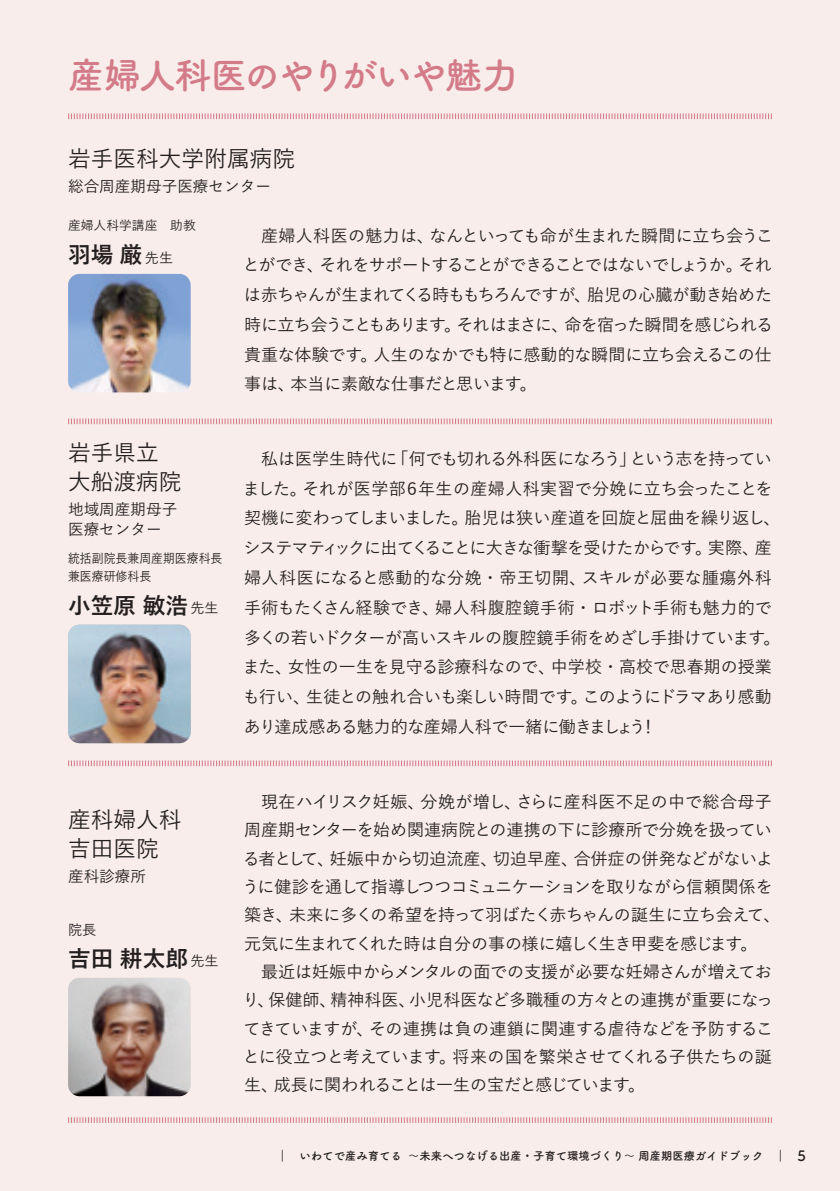
<style>
.page{position:relative;width:840px;height:1191px;background:#fff}
.page>*{position:absolute;margin:0;border:0;box-sizing:border-box;transform-origin:0 0}
.t1{font:700 36.8px "Tsuku A Rd Gothic";letter-spacing:-.055em;color:#d47b89}
.t2{font:500 22.6px/28.4px "Yu Go";color:#231f20}
.t3{font:700 22.6px "Yu Go";color:#231f20}
.t4{font:500 17px/29.8px "Yu Go";letter-spacing:-.025em;color:#231f20}
.t5{font:500 15.6px/19.8px "Yu Go";color:#231f20}
.t6{font:500 14.2px "Yu Go";color:#231f20}
.t7{font:500 12.8px/18.4px "Yu Go";color:#231f20;scale:.93 1}
.t8{font:500 12.8px "Yu Go";color:#231f20}
.t9{font:700 11.4px "Tsuku A Rd Gothic";color:#231f20}
.s1{font-weight:500;font-size:14.2px}
.s2{font-size:14.2px}
</style>
<div class="page">
<div style="left:0;top:0;width:839px;height:1191px;background:#f8edea"></div>
<img style="left:68px;top:624px;width:122px;height:119px">
<img style="left:68px;top:274px;width:122px;height:118px">
<img style="left:68px;top:977px;width:122px;height:119px">
<svg style="left:68px;top:760px;width:704px;height:7px"></svg>
<svg style="left:68px;top:1117px;width:704px;height:6px"></svg>
<svg style="left:68px;top:418px;width:704px;height:7px"></svg>
<svg style="left:68px;top:113px;width:704px;height:7px"></svg>
<h1 class="t1" style="left:68px;top:47px;width:452px">産婦人科医のやりがいや魅力</h1>
<h2 class="t2" style="left:68px;top:141px;width:228px">岩手医科大学附属病院</h2>
<p class="t5" style="left:68px;top:174px;width:204px">総合周産期母子医療センター</p>
<p class="t8" style="left:68px;top:214px;width:129px">産婦人科学講座　助教</p>
<h2 class="t3" style="left:68px;top:242px;width:107px">羽場 厳<span class="s1">先生</span></h2>
<h2 class="t2" style="left:68px;top:436px;width:115px">岩手県立大船渡病院</h2>
<p class="t5" style="left:68px;top:497px;width:111px">地域周産期母子医療センター</p>
<p class="t7" style="left:68px;top:547px;width:167px">統括副院長兼周産期医療科長兼医療研修科長</p>
<h2 class="t3" style="left:68px;top:592px;width:152px">小笠原 敏浩<span class="s1">先生</span></h2>
<p class="t4" style="left:243px;top:218px;width:531px;text-align:justify;text-indent:18px">産婦人科医の魅力は、なんといっても命が生まれた瞬間に立ち会うことができ、それをサポートすることができることではないでしょうか。それは赤ちゃんが生まれてくる時ももちろんですが、胎児の心臓が動き始めた時に立ち会うこともあります。それはまさに、命を宿った瞬間を感じられる貴重な体験です。人生のなかでも特に感動的な瞬間に立ち会えるこの仕事は、本当に素敵な仕事だと思います。</p>
<p class="t4" style="left:243px;top:441px;width:538px;text-indent:18px">私は医学生時代に「何でも切れる外科医になろう」という志を持っていました。それが医学部６年生の産婦人科実習で分娩に立ち会ったことを契機に変わってしまいました。胎児は狭い産道を回旋と屈曲を繰り返し、システマティックに出てくることに大きな衝撃を受けたからです。実際、産婦人科医になると感動的な分娩・帝王切開、スキルが必要な腫瘍外科手術もたくさん経験でき、婦人科腹腔鏡手術・ロボット手術も魅力的で多くの若いドクターが高いスキルの腹腔鏡手術をめざし手掛けています。また、女性の一生を見守る診療科なので、中学校・高校で思春期の授業も行い、生徒との触れ合いも楽しい時間です。このようにドラマあり感動あり達成感ある魅力的な産婦人科で一緒に働きましょう！</p>
<h2 class="t2" style="left:68px;top:803px;width:115px">産科婦人科吉田医院</h2>
<p class="t5" style="left:68px;top:864px;width:79px">産科診療所</p>
<p class="t6" style="left:68px;top:917px;width:30px">院長</p>
<h2 class="t3" style="left:68px;top:945px;width:152px">吉田 耕太郎<span class="s1">先生</span></h2>
<p class="t4" style="left:242px;top:785px;width:539px;line-height:28.4px;text-indent:19px">現在ハイリスク妊娠、分娩が増し、さらに産科医不足の中で総合母子周産期センターを始め関連病院との連携の下に診療所で分娩を扱っている者として、妊娠中から切迫流産、切迫早産、合併症の併発などがないように健診を通して指導しつつコミュニケーションを取りながら信頼関係を築き、未来に多くの希望を持って羽ばたく赤ちゃんの誕生に立ち会えて、元気に生まれてくれた時は自分の事の様に嬉しく生き甲斐を感じます。</p>
<p class="t4" style="left:242px;top:955px;width:532px;line-height:28.4px;text-align:justify;text-indent:19px">最近は妊娠中からメンタルの面での支援が必要な妊婦さんが増えており、保健師、精神科医、小児科医など多職種の方々との連携が重要になってきていますが、その連携は負の連鎖に関連する虐待などを予防することに役立つと考えています。将来の国を繁栄させてくれる子供たちの誕生、成長に関われることは一生の宝だと感じています。</p>
<p class="t9" style="left:277px;top:1146px;width:530px">｜　いわてで産み育てる ～未来へつなげる出産・子育て環境づくり～ 周産期医療ガイドブック　｜　<span class="s2">5</span></p>
</div>
